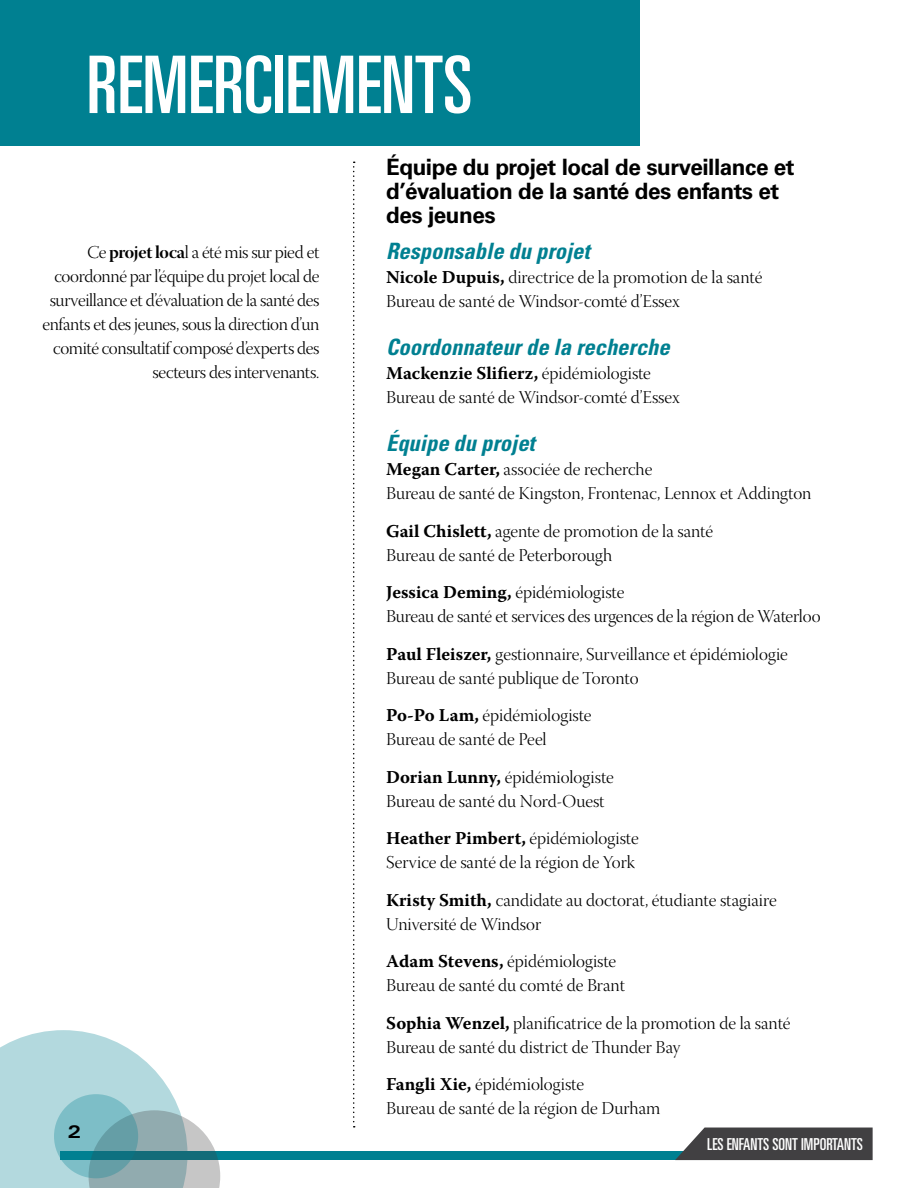
<style>
.page{position:relative;width:918px;height:1188px;background:#fff}
.page>*{position:absolute;margin:0;border:0;box-sizing:border-box;transform-origin:0 0}
.t1{font:ultra-condensed 79.5px "Univers LT Std";color:#fff}
.t2{font:700 22.5px/24px "Univers LT Std";letter-spacing:-.02em;color:#000}
.t3{font:italic 700 condensed 22.5px "Univers LT Std";color:#008091}
.t4{font:18px/24px "Warnock Pro Light Disp";color:#000}
.t5{font:18px/24px "Warnock Pro Light Disp";letter-spacing:-.02em;color:#000;text-align:right}
.t6{font:700 18px "Warnock Pro";color:#000}
.t7{font:700 expanded 18px "Univers LT Std";color:#000}
.t8{font:ultra-condensed 16.5px "Univers LT Std";color:#fff}
.s1{font-family:"Warnock Pro Bold Disp"}
.s2{font-family:"Warnock Pro";font-weight:700}
.s3{font-family:"Warnock Pro Light Disp";font-weight:400}
</style>
<div class="page">
<div style="left:60px;top:1151px;width:656px;height:9px;background:#008091"></div>
<svg style="left:675px;top:1128px;width:198px;height:32px;background:#4d4d4f"></svg>
<svg style="left:0;top:1030px;width:220px;height:158px"></svg>
<svg style="left:54px;top:1094px;width:84px;height:84px;background:#68acb5"></svg>
<div style="left:0;top:0;width:640px;height:146px;background:#008091"></div>
<svg style="left:353px;top:162px;width:2px;height:966px"></svg>
<h1 class="t1" style="left:87px;top:40px;width:387px">REMERCIEMENTS</h1>
<p class="t5" style="left:42px;top:242px;width:279px">Ce <span class="s1">projet loca</span>l a été mis sur pied et coordonné par l’équipe du projet local de surveillance et d’évaluation de la santé des enfants et des jeunes, sous la direction d’un comité consultatif composé d’experts des secteurs des intervenants.</p>
<p class="t7" style="left:68px;top:1121px;width:15px">2</p>
<p class="t2" style="left:386px;top:155px;width:410px">Équipe du projet local de surveillance et d’évaluation de la santé des enfants et des jeunes</p>
<p class="t3" style="left:386px;top:238px;width:205px">Responsable du projet</p>
<p class="t4" style="left:386px;top:267px;width:378px"><span class="s2">Nicole Dupuis,</span> directrice de la promotion de la santé<br>Bureau de santé de Windsor-comté d’Essex</p>
<p class="t3" style="left:386px;top:333px;width:285px">Coordonnateur de la recherche</p>
<p class="t6" style="left:386px;top:363px;width:266px">Mackenzie Slifierz, <span class="s3">épidémiologiste</span></p>
<p class="t4" style="left:386px;top:387px;width:296px">Bureau de santé de Windsor-comté d’Essex</p>
<p class="t3" style="left:386px;top:429px;width:150px">Équipe du projet</p>
<p class="t4" style="left:386px;top:459px;width:427px"><span class="s2">Megan Carter,</span> associée de recherche<br>Bureau de santé de Kingston, Frontenac, Lennox et Addington</p>
<p class="t4" style="left:386px;top:521px;width:329px"><span class="s2">Gail Chislett,</span> agente de promotion de la santé<br>Bureau de santé de Peterborough</p>
<p class="t4" style="left:386px;top:582px;width:436px"><span class="s2">Jessica Deming,</span> épidémiologiste<br>Bureau de santé et services des urgences de la région de Waterloo</p>
<p class="t4" style="left:386px;top:644px;width:403px"><span class="s2">Paul Fleiszer,</span> gestionnaire, Surveillance et épidémiologie<br>Bureau de santé publique de Toronto</p>
<p class="t4" style="left:386px;top:705px;width:207px"><span class="s2">Po-Po Lam,</span> épidémiologiste<br>Bureau de santé de Peel</p>
<p class="t4" style="left:386px;top:767px;width:229px"><span class="s2">Dorian Lunny,</span> épidémiologiste<br>Bureau de santé du Nord-Ouest</p>
<p class="t6" style="left:386px;top:827px;width:254px">Heather Pimbert, <span class="s3">épidémiologiste</span></p>
<p class="t4" style="left:386px;top:845px;width:392px;line-height:37.5px">Service de santé de la région de York<br><span class="s2">Kristy Smith,</span> candidate au doctorat, étudiante stagiaire</p>
<p class="t4" style="left:386px;top:907px;width:232px;line-height:37.5px">Université de Windsor<br><span class="s2">Adam Stevens,</span> épidémiologiste</p>
<p class="t4" style="left:386px;top:968px;width:406px;line-height:37.5px">Bureau de santé du comté de Brant<br><span class="s2">Sophia Wenzel,</span> planificatrice de la promotion de la santé</p>
<p class="t4" style="left:386px;top:1030px;width:296px;line-height:37.5px">Bureau de santé du district de Thunder Bay<br><span class="s2">Fangli Xie,</span> épidémiologiste</p>
<p class="t4" style="left:386px;top:1098px;width:276px">Bureau de santé de la région de Durham</p>
<p class="t8" style="left:707px;top:1134px;width:157px">LES ENFANTS SONT IMPORTANTS</p>
</div>
